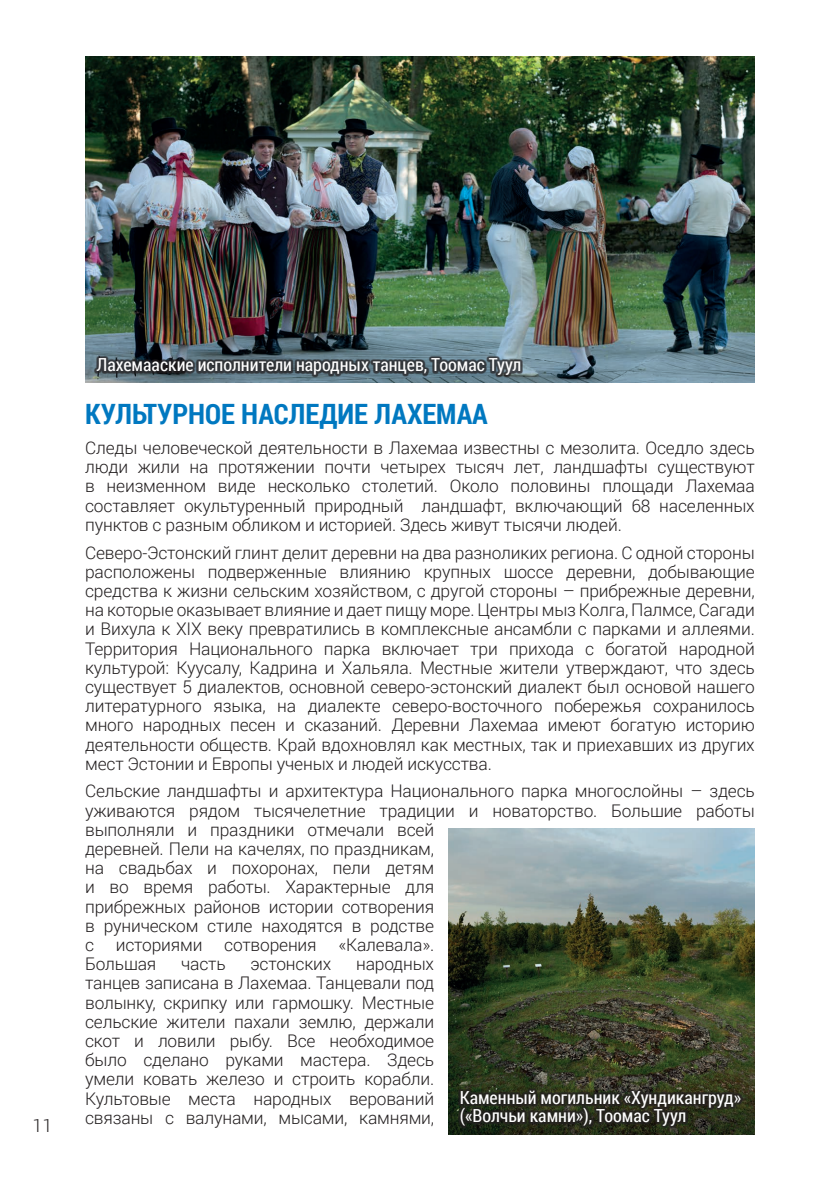
<style>
.page{position:relative;width:840px;height:1191px;background:#fff}
.page>*{position:absolute;margin:0;border:0;box-sizing:border-box;transform-origin:0 0}
.t1{font:700 28px "Roboto Condensed";color:#0078c0}
.t2{font:18px/18px "Roboto Condensed";color:#fff}
.t3{font:300 18px "Roboto";color:#231f20}
.t4{font:300 17.4px/19.2px "Roboto";letter-spacing:-.01em;color:#231f20;text-align:justify}
</style>
<div class="page">
<img style="left:85px;top:57px;width:669px;height:326px">
<img style="left:448px;top:828px;width:306px;height:306px">
<div style="left:458px;top:1087px;width:285px;height:41px;background:#231f20;opacity:.75"></div>
<div style="left:94px;top:356px;width:428px;height:22px;background:#231f20;opacity:.75"></div>
<p class="t3" style="left:33px;top:1113px;width:21px">11</p>
<p class="t2" style="left:96px;top:355px;width:426px">Лахемааские исполнители народных танцев, Тоомас Туул</p>
<h1 class="t1" style="left:85px;top:394px;width:404px">КУЛЬТУРНОЕ НАСЛЕДИЕ ЛАХЕМАА</h1>
<p class="t4" style="left:85px;top:438px;width:670px">Следы человеческой деятельности в Лахемаа известны с мезолита. Оседло здесь люди жили на протяжении почти четырех тысяч лет, ландшафты существуют в неизменном виде несколько столетий. Около половины площади Лахемаа составляет окультуренный природный ландшафт, включающий 68 населенных пунктов с разным обликом и историей. Здесь живут тысячи людей.</p>
<p class="t4" style="left:85px;top:542px;width:671px">Северо-Эстонский глинт делит деревни на два разноликих региона. С одной стороны расположены подверженные влиянию крупных шоссе деревни, добывающие средства к жизни сельским хозяйством, с другой стороны – прибрежные деревни, на которые оказывает влияние и дает пищу море. Центры мыз Колга, Палмсе, Сагади и Вихула к XIX веку превратились в комплексные ансамбли с парками и аллеями.<br>Территория Национального парка включает три прихода с богатой народной культурой: Куусалу, Кадрина и Хальяла. Местные жители утверждают, что здесь существует 5 диалектов, основной северо-эстонский диалект был основой нашего литературного языка, на диалекте северо-восточного побережья сохранилось много народных песен и сказаний. Деревни Лахемаа имеют богатую историю деятельности обществ. Край вдохновлял как местных, так и приехавших из других мест Эстонии и Европы ученых и людей искусства.</p>
<p class="t4" style="left:85px;top:781px;width:671px;text-align:left">Сельские ландшафты и архитектура Национального парка многослойны – здесь уживаются рядом тысячелетние традиции и новаторство. Большие работы выполняли и праздники отмечали всей<br>деревней. Пели на качелях, по праздникам,<br>на свадьбах и похоронах, пели детям<br>и во время работы. Характерные для<br>прибрежных районов истории сотворения<br>в руническом стиле находятся в родстве<br>с историями сотворения «Калевала».<br>Большая</p>
<p class="t4" style="left:85px;top:954px;width:350px;text-indent:271px">народных танцев записана в Лахемаа. Танцевали под волынку, скрипку или гармошку. Местные сельские жители пахали землю, держали скот и ловили рыбу. Все необходимое было сделано руками мастера. Здесь умели ковать железо и строить корабли.<br>Культовые места народных верований связаны с валунами, мысами, камнями,</p>
<p class="t4" style="left:181px;top:954px;width:46px">часть</p>
<p class="t4" style="left:250px;top:954px;width:82px">эстонских</p>
<p class="t2" style="left:459px;top:1087px;width:283px">Каменный могильник «Хундикангруд» («Волчьи камни»), Тоомас Туул</p>
</div>
